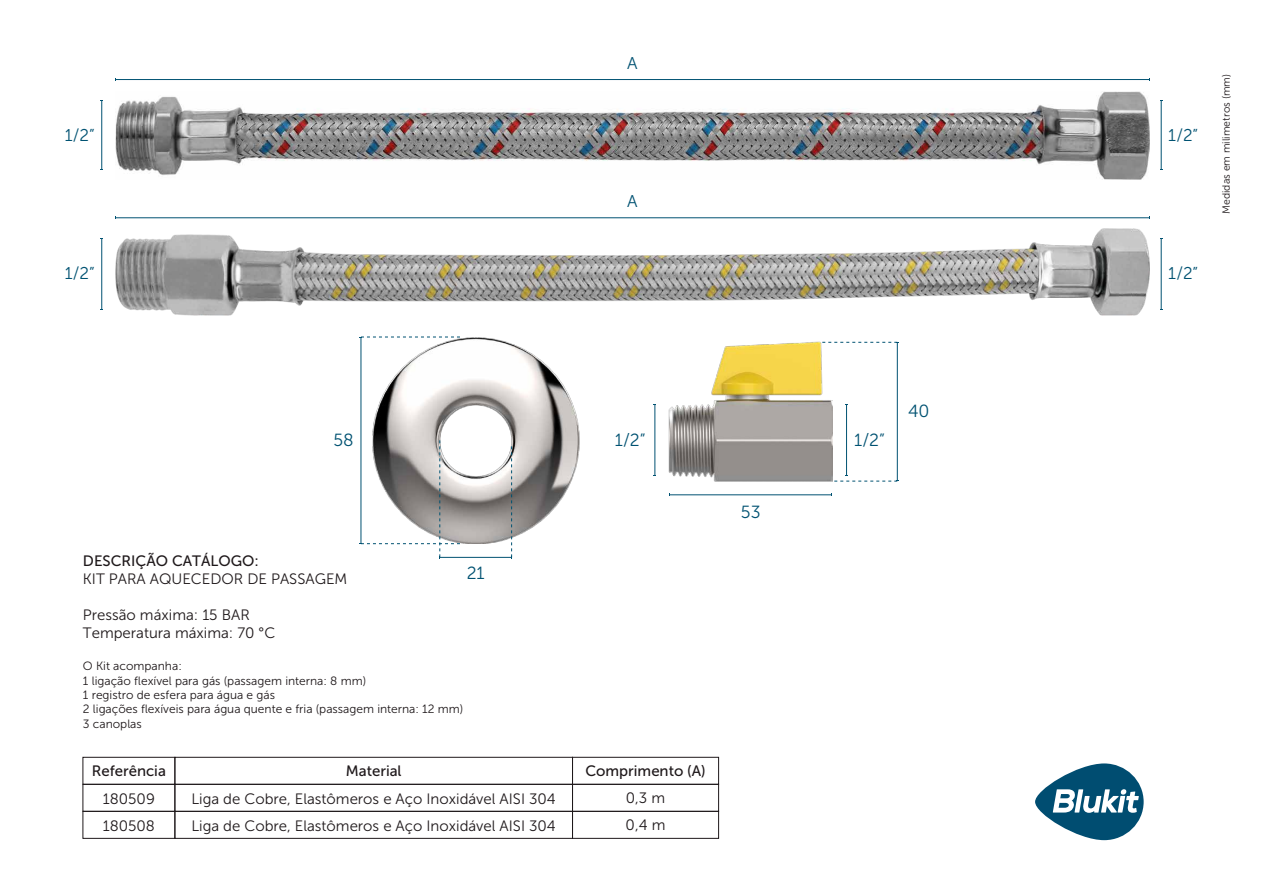
<style>
.page{position:relative;width:1263px;height:893px;background:#fff}
.page>*{position:absolute;margin:0;border:0;box-sizing:border-box;transform-origin:0 0}
.t1{font:17.55px "Museo Sans 300";color:#005272}
.t2{font:16.95px "Museo Sans 300";color:#005272}
.t3{font:15px/18px "Museo Sans 300";color:#1e181a}
.t4{font:15px "Museo Sans 500";color:#1e181a}
.t5{font:12px/14.4px "Museo Sans 300";color:#1e181a}
.t6{font:10.5px "Museo Sans 300";color:#1e181a}
</style>
<div class="page">
<svg style="left:1035px;top:763px;width:108px;height:77px"></svg>
<div style="left:83px;top:757px;width:92px;height:28px;border:1px solid #1e181a"></div>
<div style="left:174px;top:757px;width:399px;height:28px;border:1px solid #1e181a"></div>
<div style="left:572px;top:757px;width:147px;height:28px;border:1px solid #1e181a"></div>
<div style="left:83px;top:784px;width:92px;height:28px;border:1px solid #1e181a"></div>
<div style="left:174px;top:784px;width:399px;height:28px;border:1px solid #1e181a"></div>
<div style="left:572px;top:784px;width:147px;height:28px;border:1px solid #1e181a"></div>
<div style="left:83px;top:811px;width:92px;height:28px;border:1px solid #1e181a"></div>
<div style="left:174px;top:811px;width:399px;height:28px;border:1px solid #1e181a"></div>
<div style="left:572px;top:811px;width:147px;height:28px;border:1px solid #1e181a"></div>
<img style="left:115px;top:91px;width:1034px;height:88px">
<img style="left:115px;top:229px;width:1034px;height:86px">
<hr style="left:101px;top:101px;width:1px;height:69px;background:#005272">
<hr style="left:1161px;top:101px;width:1px;height:69px;background:#005272">
<hr style="left:101px;top:239px;width:1px;height:70px;background:#005272">
<hr style="left:1161px;top:239px;width:1px;height:70px;background:#005272">
<hr style="left:116px;top:79px;width:1033px;height:1px;background:#005272">
<hr style="left:116px;top:218px;width:1033px;height:1px;background:#005272">
<img style="left:373px;top:337px;width:459px;height:207px">
<hr style="left:655px;top:404px;width:1px;height:72px;background:#005272">
<hr style="left:670px;top:495px;width:162px;height:1px;background:#005272">
<hr style="left:440px;top:557px;width:71px;height:1px;background:#005272">
<hr style="left:361px;top:337px;width:1px;height:206px;background:#005272">
<hr style="left:846px;top:404px;width:1px;height:72px;background:#005272">
<hr style="left:897px;top:342px;width:1px;height:139px;background:#005272">
<svg style="left:832px;top:476px;width:66px;height:6px"></svg>
<svg style="left:821px;top:342px;width:76px;height:1px"></svg>
<svg style="left:511px;top:443px;width:1px;height:115px"></svg>
<svg style="left:360px;top:440px;width:101px;height:118px"></svg>
<svg style="left:360px;top:337px;width:101px;height:1px"></svg>
<p class="t2" style="left:627px;top:54px;width:12px">A</p>
<p class="t2" style="left:65px;top:126px;width:31px">1/2”</p>
<p class="t2" style="left:1168px;top:126px;width:31px">1/2”</p>
<p class="t2" style="left:627px;top:192px;width:12px">A</p>
<p class="t2" style="left:65px;top:264px;width:31px">1/2”</p>
<p class="t2" style="left:1168px;top:264px;width:31px">1/2”</p>
<p class="t6" style="left:1220px;top:214px;width:141px;rotate:-90deg">Medidas em milimetros (mm)</p>
<p class="t1" style="left:333px;top:430px;width:22px">58</p>
<p class="t1" style="left:615px;top:430px;width:32px">1/2”</p>
<p class="t1" style="left:854px;top:430px;width:32px">1/2”</p>
<p class="t4" style="left:83px;top:552px;width:178px">DESCRIÇÃO CATÁLOGO:</p>
<p class="t3" style="left:83px;top:570px;width:266px">KIT PARA AQUECEDOR DE PASSAGEM</p>
<p class="t3" style="left:83px;top:606px;width:194px">Pressão máxima: 15 BAR<br>Temperatura máxima: 70 °C</p>
<p class="t5" style="left:83px;top:659px;width:382px">O Kit acompanha:<br>1 ligação flexível para gás (passagem interna: 8 mm)<br>1 registro de esfera para água e gás<br>2 ligações flexíveis para água quente e fria (passagem interna: 12 mm)<br>3 canoplas</p>
<p class="t4" style="left:92px;top:763px;width:76px">Referência</p>
<p class="t4" style="left:346px;top:763px;width:57px">Material</p>
<p class="t4" style="left:585px;top:763px;width:122px">Comprimento (A)</p>
<p class="t3" style="left:103px;top:790px;width:54px">180509</p>
<p class="t3" style="left:191px;top:785px;width:366px;line-height:27px">Liga de Cobre, Elastômeros e Aço Inoxidável AISI 304<br>Liga de Cobre, Elastômeros e Aço Inoxidável AISI 304</p>
<p class="t3" style="left:626px;top:789px;width:41px">0,3 m</p>
<p class="t1" style="left:467px;top:564px;width:20px">21</p>
<p class="t3" style="left:103px;top:817px;width:54px">180508</p>
<p class="t3" style="left:626px;top:816px;width:41px">0,4 m</p>
<p class="t1" style="left:741px;top:502px;width:21px">53</p>
<p class="t1" style="left:908px;top:402px;width:23px">40</p>
</div>
